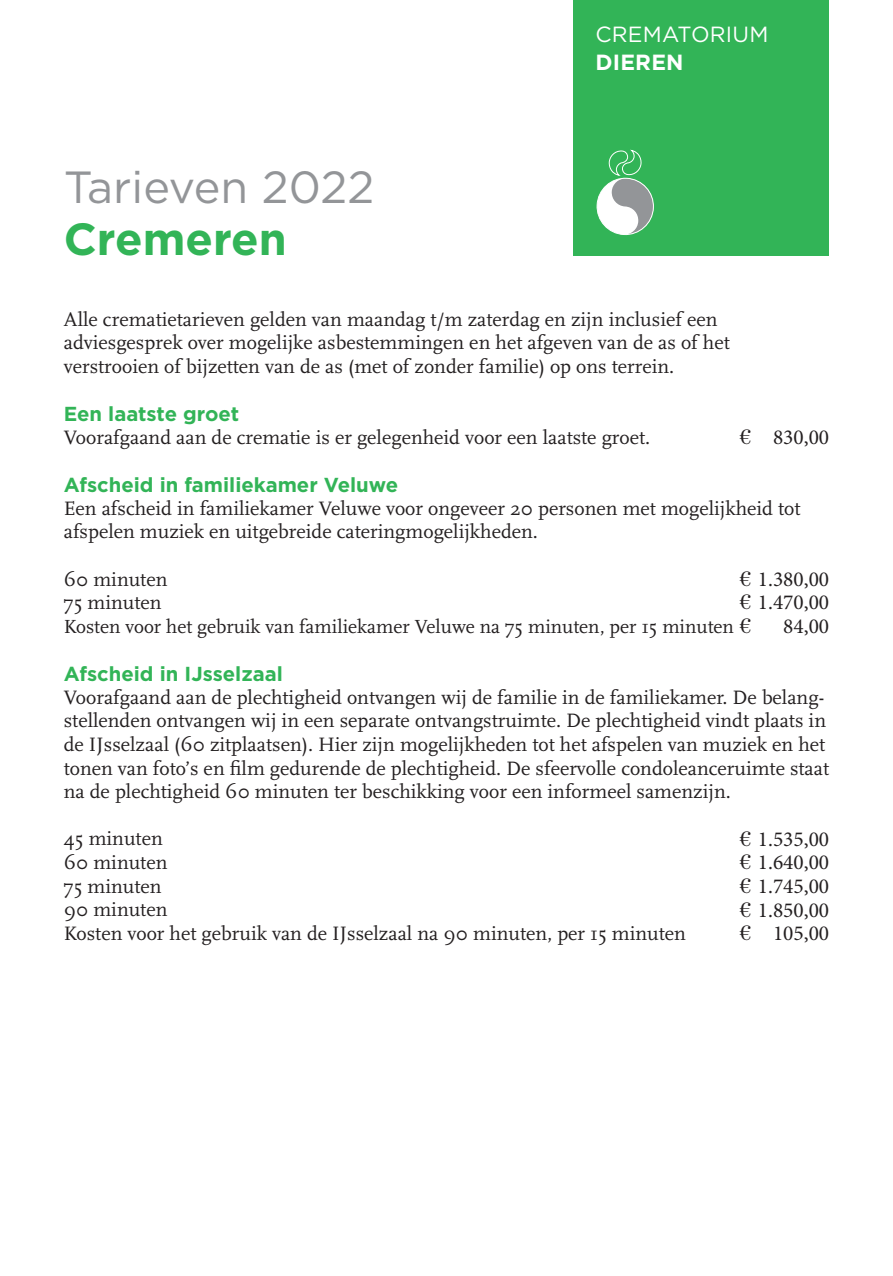
<style>
.page{position:relative;width:893px;height:1276px;background:#fff}
.page>*{position:absolute;margin:0;border:0;box-sizing:border-box;transform-origin:0 0}
.t1{font:45px "Gotham HTF";color:#939598}
.t2{font:700 45px "Gotham HTF";color:#32b457}
.t3{font:22.05px "Gotham HTF";letter-spacing:.01em;color:#fff}
.t4{font:700 22.05px "Gotham HTF";letter-spacing:.01em;color:#fff}
.t5{font:21.38px "Minion Pro";color:#231f20}
.t6{font:20.25px/23.6px "Scala";color:#231f20}
.t7{font:700 20.25px "Gotham HTF";color:#32b457}
.t8{font:19.8px "Scala";color:#231f20}
.s1{font-family:"Linotype Euro Font Ato F";font-size:20.25px}
</style>
<div class="page">
<div style="left:574px;top:0;width:255px;height:255px;background:#32b457"></div>
<svg style="left:596px;top:149px;width:58px;height:86px"></svg>
<h1 class="t1" style="left:64px;top:163px;width:312px">Tarieven 2022</h1>
<h1 class="t2" style="left:64px;top:213px;width:225px">Cremeren</h1>
<p class="t3" style="left:595px;top:22px;width:175px">CREMATORIUM</p>
<p class="t4" style="left:595px;top:49px;width:90px">DIEREN</p>
<p class="t6" style="left:64px;top:307px;width:667px">Alle crematietarieven gelden van maandag t/m zaterdag en zijn inclusief een adviesgesprek over mogelijke asbestemmingen en het afgeven van de as of het verstrooien of bijzetten van de as (met of zonder familie) op ons terrein.</p>
<p class="t7" style="left:64px;top:402px;width:177px">Een laatste groet</p>
<p class="t6" style="left:64px;top:426px;width:588px">Voorafgaand aan de crematie is er gelegenheid voor een laatste groet.</p>
<p class="t5" style="left:740px;top:423px;width:91px"><span class="s1">h</span> 830,00</p>
<p class="t7" style="left:64px;top:473px;width:336px">Afscheid in familiekamer Veluwe</p>
<p class="t6" style="left:64px;top:497px;width:738px">Een afscheid in familiekamer Veluwe voor ongeveer 20 personen met mogelijkheid tot afspelen muziek en uitgebreide cateringmogelijkheden.</p>
<p class="t6" style="left:64px;top:567px;width:105px">60 minuten</p>
<p class="t5" style="left:740px;top:564px;width:91px"><span class="s1">h</span> 1.380,00</p>
<p class="t6" style="left:64px;top:591px;width:99px">75 minuten</p>
<p class="t5" style="left:740px;top:588px;width:91px"><span class="s1">h</span> 1.470,00</p>
<p class="t8" style="left:64px;top:615px;width:689px">Kosten voor het gebruik van familiekamer Veluwe na 75 minuten, per 15 minuten <span class="s1">h</span></p>
<p class="t5" style="left:783px;top:612px;width:47px">84,00</p>
<p class="t7" style="left:64px;top:662px;width:221px">Afscheid in IJsselzaal</p>
<p class="t6" style="left:64px;top:685px;width:767px">Voorafgaand aan de plechtigheid ontvangen wij de familie in de familiekamer. De belang&shy;stellenden ontvangen wij in een separate ontvangstruimte. De plechtigheid vindt plaats in de IJsselzaal (60 zitplaatsen). Hier zijn mogelijkheden tot het afspelen van muziek en het tonen van foto’s en film gedurende de plechtigheid. De sfeervolle condoleanceruimte staat na de plechtigheid 60 minuten ter beschikking voor een informeel samenzijn.</p>
<p class="t6" style="left:64px;top:827px;width:100px">45 minuten</p>
<p class="t5" style="left:740px;top:824px;width:91px"><span class="s1">h</span> 1.535,00</p>
<p class="t6" style="left:64px;top:851px;width:105px">60 minuten</p>
<p class="t5" style="left:740px;top:848px;width:91px"><span class="s1">h</span> 1.640,00</p>
<p class="t6" style="left:64px;top:874px;width:99px">75 minuten</p>
<p class="t5" style="left:740px;top:872px;width:91px"><span class="s1">h</span> 1.745,00</p>
<p class="t6" style="left:64px;top:898px;width:105px">90 minuten</p>
<p class="t5" style="left:740px;top:895px;width:91px"><span class="s1">h</span> 1.850,00</p>
<p class="t6" style="left:64px;top:922px;width:624px">Kosten voor het gebruik van de IJsselzaal na 90 minuten, per 15 minuten</p>
<p class="t5" style="left:740px;top:919px;width:91px"><span class="s1">h</span> 105,00</p>
</div>
